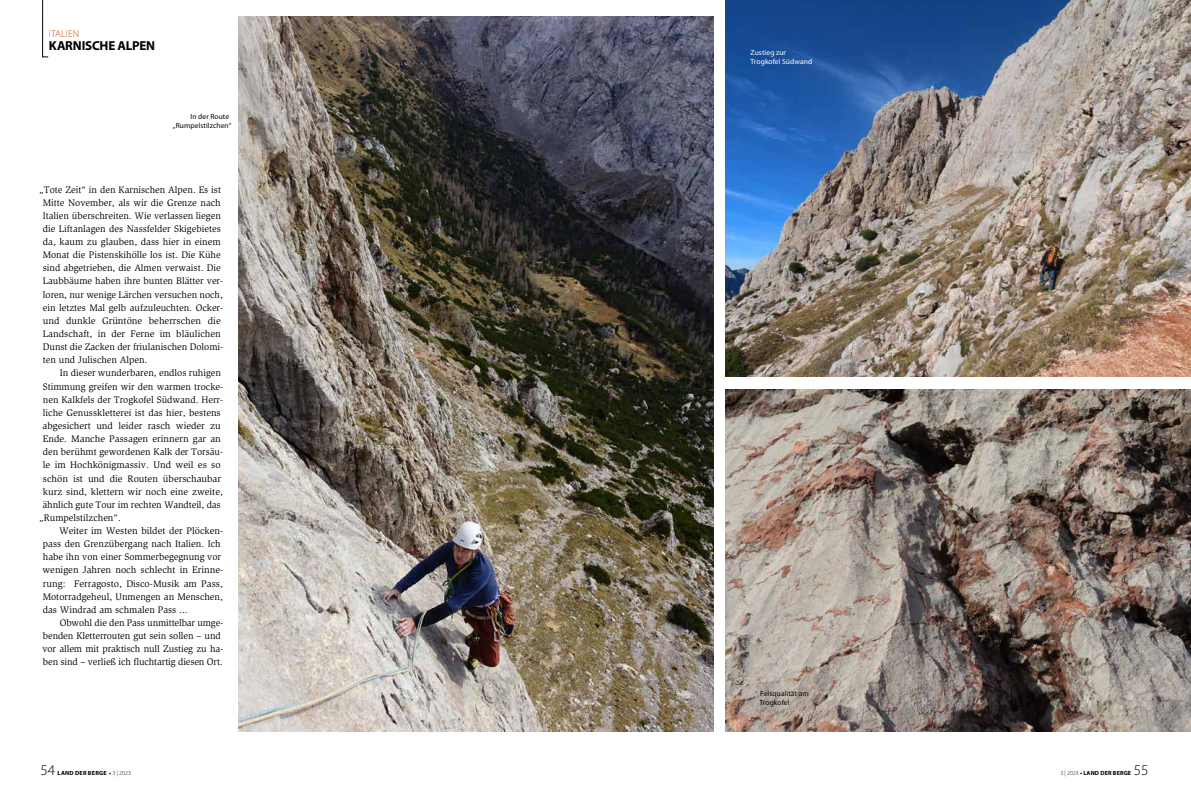
<style>
.page{position:relative;width:1191px;height:794px;background:#fff}
.page>*{position:absolute;margin:0;border:0;box-sizing:border-box;transform-origin:0 0}
.t1{font:300 15px "Myriad Pro";color:#000}
.t2{font:700 13px "Myriad Pro";letter-spacing:-.015em;color:#000}
.t3{font:300 10px "Myriad Pro";letter-spacing:.015em;color:#d14e09}
.t4{font:9.8px/13.1px "Slimbach Std";color:#000}
.t5{font:7.5px/9px "Myriad Pro";letter-spacing:.01em;color:#000;text-align:right}
.t6{font:7.5px/9px "Myriad Pro";letter-spacing:.01em;color:#fff}
.t7{font:700 6px "Myriad Pro";letter-spacing:.03em;color:#000}
.s1{font-weight:300}
</style>
<div class="page">
<svg style="left:42px;top:0;width:7px;height:57px"></svg>
<img style="left:238px;top:17px;width:475px;height:714px">
<img style="left:726px;top:0;width:465px;height:376px">
<img style="left:726px;top:389px;width:465px;height:342px">
<p class="t3" style="left:49px;top:27px;width:32px">ITALIEN</p>
<h2 class="t2" style="left:49px;top:37px;width:108px">KARNISCHE ALPEN</h2>
<p class="t5" style="left:173px;top:111px;width:60px">In der Route „Rumpelstilzchen“</p>
<p class="t4" style="left:43px;top:183px;width:182px;text-indent:-4px">„Tote Zeit“ in den Karnischen Alpen. Es ist Mitte November, als wir die Grenze nach Italien überschreiten. Wie verlassen liegen die Liftanlagen des Nassfelder Skigebietes da, kaum zu glauben, dass hier in einem Monat die Pistenskihölle los ist. Die Kühe sind abgetrieben, die Almen verwaist. Die Laubbäume haben ihre bunten Blätter ver&shy;loren, nur wenige Lärchen versuchen noch, ein letztes Mal gelb aufzuleuchten. Ocker&shy;und dunkle Grüntöne beherrschen die Landschaft, in der Ferne im bläulichen Dunst die Zacken der friulanischen Dolomi&shy;ten und Julischen Alpen.</p>
<p class="t4" style="left:60px;top:367px;width:163px">In dieser wunderbaren, endlos ruhigen</p>
<p class="t4" style="left:43px;top:380px;width:182px">Stimmung greifen wir den warmen trocke-</p>
<p class="t4" style="left:43px;top:393px;width:182px">nen Kalkfels der Trogkofel Südwand. Herr-</p>
<p class="t4" style="left:43px;top:406px;width:179px">liche Genusskletterei ist das hier, bestens</p>
<p class="t4" style="left:43px;top:419px;width:180px">abgesichert und leider rasch wieder zu</p>
<p class="t4" style="left:43px;top:432px;width:179px">Ende. Manche Passagen erinnern gar an</p>
<p class="t4" style="left:43px;top:445px;width:182px">den berühmt gewordenen Kalk der Torsäu-</p>
<p class="t4" style="left:43px;top:458px;width:179px">le im Hochkönigmassiv. Und weil es so</p>
<p class="t4" style="left:43px;top:472px;width:180px">schön ist und die Routen überschaubar</p>
<p class="t4" style="left:43px;top:485px;width:182px">kurz sind, klettern wir noch eine zweite,</p>
<p class="t4" style="left:43px;top:498px;width:180px">ähnlich gute Tour im rechten Wandteil, das</p>
<p class="t4" style="left:39px;top:511px;width:83px">„Rumpelstilzchen“.</p>
<p class="t4" style="left:59px;top:524px;width:165px">Weiter im Westen bildet der Plöcken-</p>
<p class="t4" style="left:43px;top:537px;width:179px">pass den Grenzübergang nach Italien. Ich</p>
<p class="t4" style="left:43px;top:550px;width:180px">habe ihn von einer Sommerbegegnung vor</p>
<p class="t4" style="left:43px;top:563px;width:182px">wenigen Jahren noch schlecht in Erinne-</p>
<p class="t4" style="left:43px;top:577px;width:182px">rung: Ferragosto, Disco-Musik am Pass,</p>
<p class="t4" style="left:43px;top:590px;width:182px">Motorradgeheul, Unmengen an Menschen,</p>
<p class="t4" style="left:43px;top:603px;width:146px">das Windrad am schmalen Pass ...</p>
<p class="t4" style="left:60px;top:616px;width:165px">Obwohl die den Pass unmittelbar umge-</p>
<p class="t4" style="left:43px;top:629px;width:179px">benden Kletterrouten gut sein sollen – und</p>
<p class="t4" style="left:43px;top:642px;width:182px">vor allem mit praktisch null Zustieg zu ha-</p>
<p class="t4" style="left:43px;top:655px;width:181px">ben sind – verließ ich fluchtartig diesen Ort.</p>
<p class="t6" style="left:750px;top:48px;width:63px">Zustieg zur<br>Trogkofel Südwand</p>
<p class="t5" style="left:759px;top:688px;width:51px;text-align:left">Felsqualität am<br>Trogkofel</p>
<h1 class="t1" style="left:41px;top:760px;width:16px">54</h1>
<p class="t7" style="left:58px;top:769px;width:75px">LAND DER BERGE • <span class="s1">3 | 2023</span></p>
<p class="t7" style="left:1060px;top:769px;width:72px"><span class="s1">3 | 2023</span> • LAND DER BERGE</p>
<h1 class="t1" style="left:1133px;top:760px;width:16px">55</h1>
</div>
